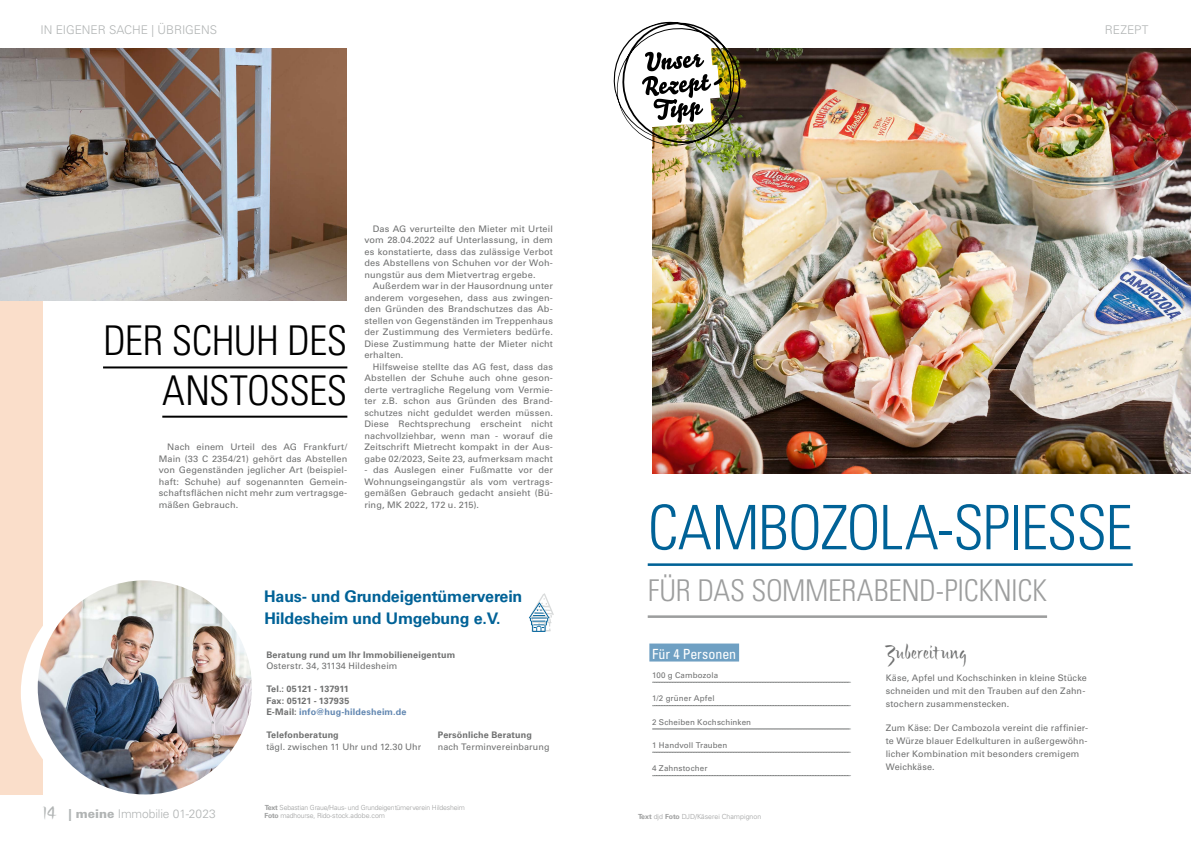
<style>
.page{position:relative;width:1191px;height:842px;background:#fff}
.page>*{position:absolute;margin:0;border:0;box-sizing:border-box;transform-origin:0 0}
.t1{font:300 condensed 61.4px "Univers LT Std";letter-spacing:-.02em;color:#006297}
.t2{font:300 condensed 41px/49.2px "Univers LT Std";letter-spacing:-.015em;color:#000;text-align:right}
.t3{font:300 condensed 30px "Univers LT Std";letter-spacing:-.01em;color:#9d9e9e}
.t4{font:20px "Bette ITC Std";letter-spacing:.015em;color:#6f7070}
.t5{font:700 16px/22.3px "Univers LT Std";letter-spacing:-.01em;color:#006297}
.t6{font:condensed 14px "Univers LT Std";letter-spacing:-.005em;color:#fff}
.t7{font:300 12px "Univers LT Std";letter-spacing:-.005em;color:#b1b4b4}
.t8{font:9px/11.5px "Univers LT Std";letter-spacing:.01em;color:#6f7070;text-align:justify}
.t9{font:700 9px/11.5px "Univers LT Std";letter-spacing:.015em;color:#6f7070}
.t10{font:8px "Univers LT Std";letter-spacing:.015em;color:#6f7070}
.t11{font:300 7px/8.4px "Univers LT Std";letter-spacing:-.02em;color:#9d9e9e}
.t12{font:300 7px "Univers LT Std";color:#9d9e9e}
.s1{font-family:"Bette ITC Std";font-weight:400;font-size:20px}
.s2{font-weight:900}
.s3{color:#6287b1}
.s4{font-weight:700}
</style>
<div class="page">
<div style="left:0;top:48px;width:43px;height:746px;background:#fadeca"></div>
<div style="left:21px;top:580px;width:224px;height:225px;background:#fff;border-radius:50%"></div>
<img style="left:38px;top:580px;width:214px;height:214px;border-radius:107px">
<svg style="left:529px;top:593px;width:25px;height:39px"></svg>
<img style="left:652px;top:48px;width:539px;height:425px">
<img style="left:613px;top:21px;width:141px;height:125px">
<div style="left:649px;top:643px;width:90px;height:18px;background:#6fa0c3"></div>
<svg style="left:652px;top:682px;width:198px;height:1px"></svg>
<svg style="left:652px;top:705px;width:198px;height:1px"></svg>
<svg style="left:652px;top:729px;width:198px;height:1px"></svg>
<svg style="left:652px;top:752px;width:198px;height:1px"></svg>
<svg style="left:652px;top:775px;width:198px;height:1px"></svg>
<hr style="left:647px;top:563px;width:485px;height:3px;background:#006297">
<hr style="left:647px;top:615px;width:400px;height:3px;background:#9d9e9e">
<hr style="left:103px;top:366px;width:244px;height:2px;background:#000">
<hr style="left:162px;top:416px;width:185px;height:2px;background:#000">
<img style="left:0;top:48px;width:347px;height:252px">
<h3 class="t7" style="left:40px;top:22px;width:178px">IN EIGENER SACHE | ÜBRIGENS</h3>
<h2 class="t2" style="left:103px;top:316px;width:246px">DER SCHUH DES<br>ANSTOSSES</h2>
<p class="t8" style="left:159px;top:442px;width:190px;text-indent:9px">Nach einem Urteil des AG Frankfurt/ Main (33 C 2354/21) gehört das Abstellen von Gegenständen jeglicher Art (beispiel&shy;haft: Schuhe) auf sogenannten Gemein&shy;schaftsflächen nicht mehr zum vertragsge&shy;mäßen Gebrauch.</p>
<p class="t8" style="left:364px;top:223px;width:190px;text-indent:9px">Das AG verurteilte den Mieter mit Urteil vom 28.04.2022 auf Unterlassung, in dem es konstatierte, dass das zulässige Verbot des Abstellens von Schuhen vor der Woh&shy;nungstür aus dem Mietvertrag ergebe.</p>
<p class="t8" style="left:364px;top:281px;width:190px;text-indent:9px">Außerdem war in der Hausordnung unter anderem vorgesehen, dass aus zwingen&shy;den Gründen des Brandschutzes das Ab&shy;stellen von Gegenständen im Treppenhaus der Zustimmung des Vermieters bedürfe.<br>Diese Zustimmung hatte der Mieter nicht erhalten.</p>
<p class="t8" style="left:364px;top:361px;width:190px;text-indent:9px">Hilfsweise stellte das AG fest, dass das Abstellen der Schuhe auch ohne geson&shy;derte vertragliche Regelung vom Vermie&shy;ter z.B. schon aus Gründen des Brand&shy;schutzes nicht geduldet werden müssen.<br>Diese Rechtsprechung erscheint nicht nachvollziehbar, wenn man - worauf die Zeitschrift Mietrecht kompakt in der Aus&shy;gabe 02/2023, Seite 23, aufmerksam macht</p>
<p class="t8" style="left:364px;top:465px;width:190px">- das Auslegen einer Fußmatte vor der Wohnungseingangstür als vom vertrags&shy;gemäßen Gebrauch gedacht ansieht (Bü&shy;ring, MK 2022, 172 u. 215).</p>
<h3 class="t7" style="left:43px;top:807px;width:175px"><span class="s1">14</span> <span class="s2">| meine</span> Immobilie 01-2023</h3>
<h3 class="t5" style="left:264px;top:585px;width:260px">Haus- und Grundeigentümerverein<br>Hildesheim und Umgebung e.V.</h3>
<p class="t9" style="left:266px;top:649px;width:190px">Beratung rund um Ihr Immobilieneigentum</p>
<p class="t8" style="left:266px;top:660px;width:133px">Osterstr. 34, 31134 Hildesheim</p>
<p class="t9" style="left:266px;top:683px;width:142px">Tel.: 05121 - 137911<br>Fax: 05121 - 137935<br>E-Mail: <span class="s3">info@hug-hildesheim.de</span></p>
<p class="t9" style="left:266px;top:729px;width:74px">Telefonberatung</p>
<p class="t9" style="left:438px;top:729px;width:96px">Persönliche Beratung</p>
<p class="t8" style="left:266px;top:741px;width:156px">tägl. zwischen 11 Uhr und 12.30 Uhr</p>
<p class="t8" style="left:438px;top:741px;width:113px">nach Terminvereinbarung</p>
<p class="t11" style="left:265px;top:803px;width:202px"><span class="s4">Text</span> Sebastian Graue/Haus- und Grundeigentümerverein Hildesheim<br><span class="s4">Foto</span> madhourse, Rido-stock.adobe.com</p>
<h3 class="t7" style="left:1105px;top:22px;width:45px">REZEPT</h3>
<h1 class="t1" style="left:647px;top:491px;width:486px">CAMBOZOLA-SPIESSE</h1>
<h3 class="t3" style="left:647px;top:573px;width:401px">FÜR DAS SOMMERABEND-PICKNICK</h3>
<h3 class="t6" style="left:652px;top:645px;width:86px">Für 4 Personen</h3>
<p class="t10" style="left:652px;top:670px;width:68px">100 g Cambozola</p>
<p class="t10" style="left:652px;top:694px;width:64px">1/2 grüner Apfel</p>
<p class="t10" style="left:652px;top:717px;width:100px">2 Scheiben Kochschinken</p>
<p class="t10" style="left:652px;top:740px;width:77px">1 Handvoll Trauben</p>
<p class="t10" style="left:652px;top:764px;width:57px">4 Zahnstocher</p>
<p class="t12" style="left:638px;top:812px;width:125px"><span class="s4">Text</span> djd <span class="s4">Foto</span> DJD/Käserei Champignon</p>
<h3 class="t4" style="left:885px;top:640px;width:82px">Zubereitung</h3>
<p class="t8" style="left:885px;top:671px;width:203px;line-height:13px;text-align:left">Käse, Apfel und Kochschinken in kleine Stücke schneiden und mit den Trauben auf den Zahn&shy;stochern zusammenstecken.</p>
<p class="t8" style="left:885px;top:721px;width:204px;line-height:13px;text-align:left">Zum Käse: Der Cambozola vereint die raffinier&shy;te Würze blauer Edelkulturen in außergewöhn&shy;licher Kombination mit besonders cremigem Weichkäse.</p>
</div>
